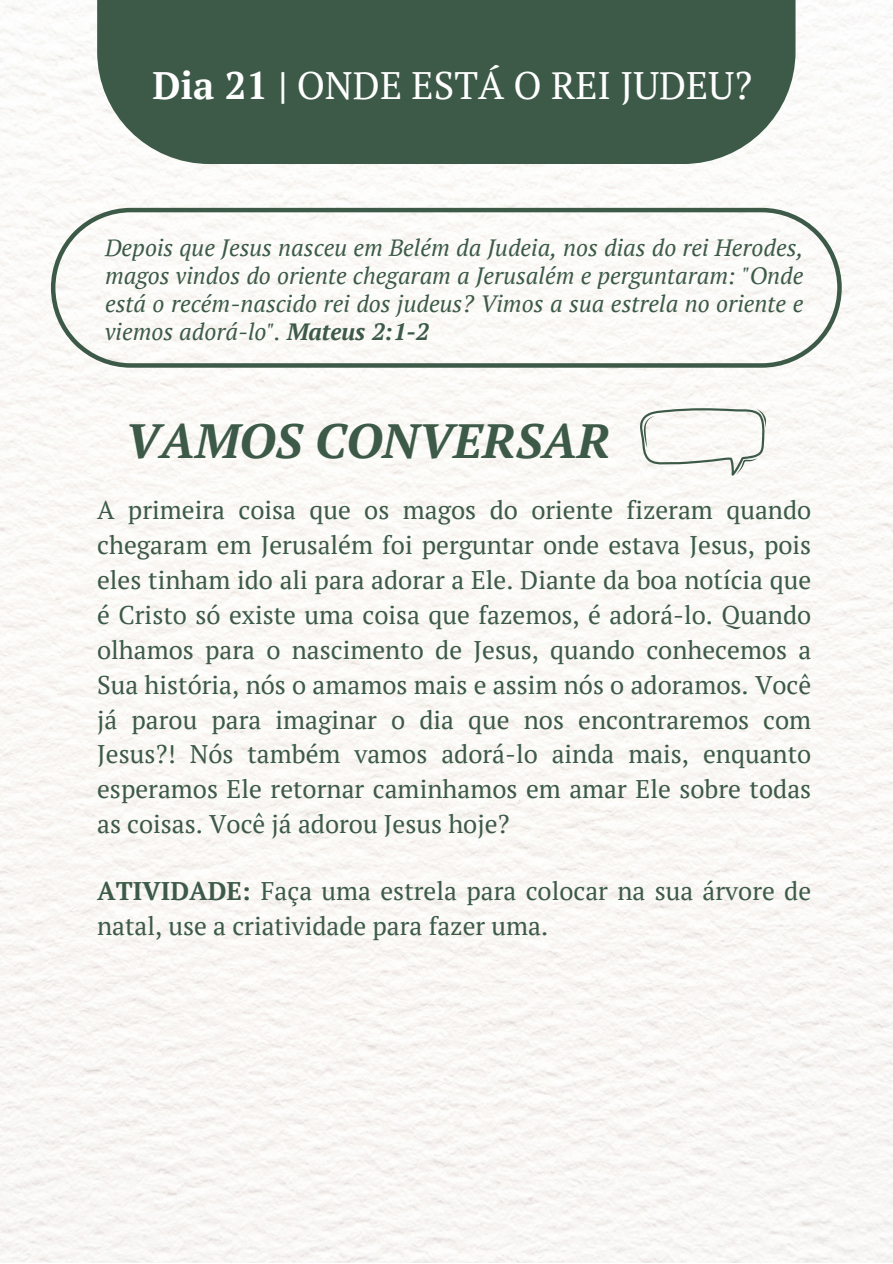
<style>
.page{position:relative;width:893px;height:1264px;background:#fff}
.page>*{position:absolute;margin:0;border:0;box-sizing:border-box;transform-origin:0 0}
.t1{font:italic 700 48px "PT Serif";color:#3d5a48}
.t2{font:38.25px "PT Serif";color:#fff}
.t3{font:25.5px/34.8px "PT Serif";color:#3d5a48;text-align:justify}
.t4{font:italic 23.55px/28px "PT Serif";color:#3d5a48;text-align:justify}
.s1{font-weight:700}
</style>
<div class="page">
<div style="left:0;top:0;width:892px;height:1262px;background:#faf8f5"></div>
<div style="left:97px;top:0;width:698px;height:164px;background:#3d5a48"></div>
<svg style="left:51px;top:208px;width:790px;height:159px"></svg>
<svg style="left:639px;top:408px;width:126px;height:67px"></svg>
<p class="t2" style="left:152px;top:59px;width:601px"><span class="s1">Dia 21 |</span> ONDE ESTÁ O REI JUDEU?</p>
<p class="t4" style="left:105px;top:233px;width:699px">Depois que Jesus nasceu em Belém da Judeia, nos dias do rei Herodes, magos vindos do oriente chegaram a Jerusalém e perguntaram: "Onde está o recém-nascido rei dos judeus? Vimos a sua estrela no oriente e viemos adorá-lo". <span class="s1">Mateus 2:1-2</span></p>
<p class="t1" style="left:125px;top:408px;width:486px">VAMOS CONVERSAR</p>
<p class="t3" style="left:97px;top:492px;width:715px">A primeira coisa que os magos do oriente fizeram quando chegaram em Jerusalém foi perguntar onde estava Jesus, pois eles tinham ido ali para adorar a Ele. Diante da boa notícia que é Cristo só existe uma coisa que fazemos, é adorá-lo. Quando olhamos para o nascimento de Jesus, quando conhecemos a Sua história, nós o amamos mais e assim nós o adoramos. Você já parou para imaginar o dia que nos encontraremos com Jesus?! Nós também vamos adorá-lo ainda mais, enquanto esperamos Ele retornar caminhamos em amar Ele sobre todas as coisas. Você já adorou Jesus hoje?</p>
<p class="t3" style="left:97px;top:873px;width:715px"><span class="s1">ATIVIDADE:</span> Faça uma estrela para colocar na sua árvore de natal, use a criatividade para fazer uma.</p>
</div>
